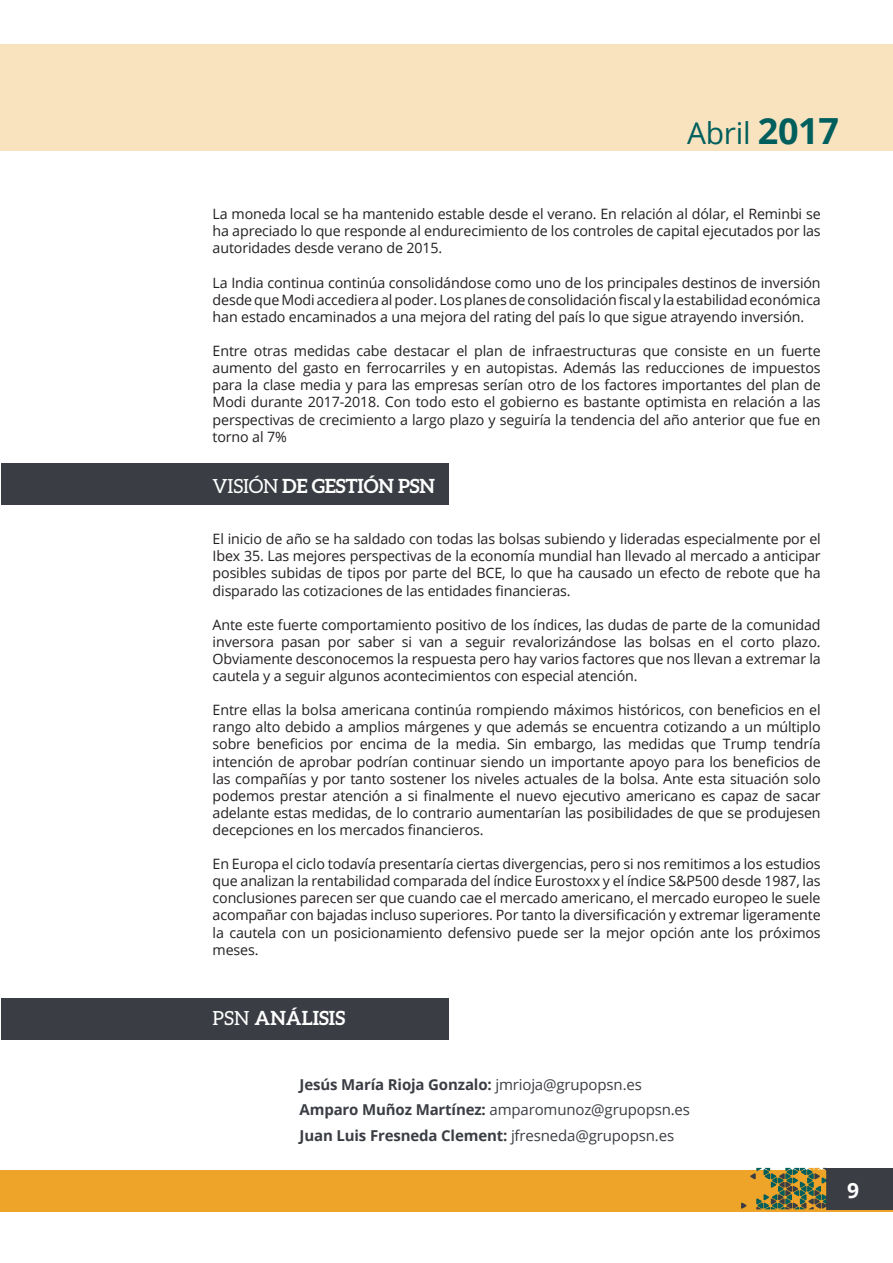
<style>
.page{position:relative;width:893px;height:1263px;background:#fff}
.page>*{position:absolute;margin:0;border:0;box-sizing:border-box;transform-origin:0 0}
.t1{font:30px "Open Sans";letter-spacing:-.01em;color:#005e5d}
.t2{font:700 21px "Open Sans";color:#fff}
.t3{font:700 19.5px "Aleo";letter-spacing:-.01em;color:#fff}
.t4{font:700 15px "Open Sans";letter-spacing:-.01em;color:#3a3d43}
.t5{font:15px "Open Sans";letter-spacing:-.01em;color:#3a3d43}
.t6{font:14.25px/17.1px "Open Sans";letter-spacing:-.01em;color:#231f20;text-align:justify}
.s1{font-weight:700;font-size:36px}
.s2{font-weight:400}
.s3{font-weight:700}
</style>
<div class="page">
<div style="left:1px;top:998px;width:447px;height:42px;background:#3a3d43"></div>
<div style="left:1px;top:463px;width:447px;height:42px;background:#3a3d43"></div>
<div style="left:0;top:1170px;width:893px;height:41px;background:#eea329"></div>
<div style="left:0;top:45px;width:893px;height:106px;background:#f9e3bf"></div>
<div style="left:826px;top:1168px;width:67px;height:41px;background:#3a3d43"></div>
<svg style="left:741px;top:1168px;width:85px;height:41px"></svg>
<p class="t1" style="left:687px;top:113px;width:153px">Abril <span class="s1">2017</span></p>
<p class="t6" style="left:213px;top:205px;width:610px">La moneda local se ha mantenido estable desde el verano. En relación al dólar, el Reminbi se ha apreciado lo que responde al endurecimiento de los controles de capital ejecutados por las autoridades desde verano de 2015.</p>
<p class="t6" style="left:213px;top:274px;width:610px">La India continua continúa consolidándose como uno de los principales destinos de inversión desde que Modi accediera al poder. Los planes de consolidación fiscal y la estabilidad económica han estado encaminados a una mejora del rating del país lo que sigue atrayendo inversión.</p>
<p class="t6" style="left:213px;top:342px;width:610px">Entre otras medidas cabe destacar el plan de infraestructuras que consiste en un fuerte aumento del gasto en ferrocarriles y en autopistas. Además las reducciones de impuestos para la clase media y para las empresas serían otro de los factores importantes del plan de Modi durante 2017-2018. Con todo esto el gobierno es bastante optimista en relación a las perspectivas de crecimiento a largo plazo y seguiría la tendencia del año anterior que fue en torno al 7%</p>
<p class="t3" style="left:213px;top:475px;width:224px"><span class="s2">VISIÓN</span> DE GESTIÓN PSN</p>
<p class="t6" style="left:213px;top:530px;width:610px">El inicio de año se ha saldado con todas las bolsas subiendo y lideradas especialmente por el Ibex 35. Las mejores perspectivas de la economía mundial han llevado al mercado a anticipar posibles subidas de tipos por parte del BCE, lo que ha causado un efecto de rebote que ha disparado las cotizaciones de las entidades financieras.</p>
<p class="t6" style="left:213px;top:616px;width:610px">Ante este fuerte comportamiento positivo de los índices, las dudas de parte de la comunidad inversora pasan por saber si van a seguir revalorizándose las bolsas en el corto plazo.<br>Obviamente desconocemos la respuesta pero hay varios factores que nos llevan a extremar la cautela y a seguir algunos acontecimientos con especial atención.</p>
<p class="t6" style="left:213px;top:701px;width:610px">Entre ellas la bolsa americana continúa rompiendo máximos históricos, con beneficios en el rango alto debido a amplios márgenes y que además se encuentra cotizando a un múltiplo sobre beneficios por encima de la media. Sin embargo, las medidas que Trump tendría intención de aprobar podrían continuar siendo un importante apoyo para los beneficios de las compañías y por tanto sostener los niveles actuales de la bolsa. Ante esta situación solo podemos prestar atención a si finalmente el nuevo ejecutivo americano es capaz de sacar adelante estas medidas, de lo contrario aumentarían las posibilidades de que se produjesen decepciones en los mercados financieros.</p>
<p class="t6" style="left:213px;top:855px;width:610px">En Europa el ciclo todavía presentaría ciertas divergencias, pero si nos remitimos a los estudios que analizan la rentabilidad comparada del índice Eurostoxx y el índice S&amp;P500 desde 1987, las conclusiones parecen ser que cuando cae el mercado americano, el mercado europeo le suele acompañar con bajadas incluso superiores. Por tanto la diversificación y extremar ligeramente la cautela con un posicionamiento defensivo puede ser la mejor opción ante los próximos meses.</p>
<p class="t3" style="left:213px;top:1007px;width:134px"><span class="s2">PSN</span> ANÁLISIS</p>
<p class="t4" style="left:300px;top:1074px;width:344px">Jesús María Rioja Gonzalo: <span class="s2">jmrioja@grupopsn.es</span></p>
<p class="t5" style="left:300px;top:1100px;width:392px"><span class="s3">Amparo Muñoz Martínez:</span> amparomunoz@grupopsn.es</p>
<p class="t4" style="left:300px;top:1125px;width:376px">Juan Luis Fresneda Clement: <span class="s2">jfresneda@grupopsn.es</span></p>
<p class="t2" style="left:847px;top:1175px;width:13px">9</p>
</div>
